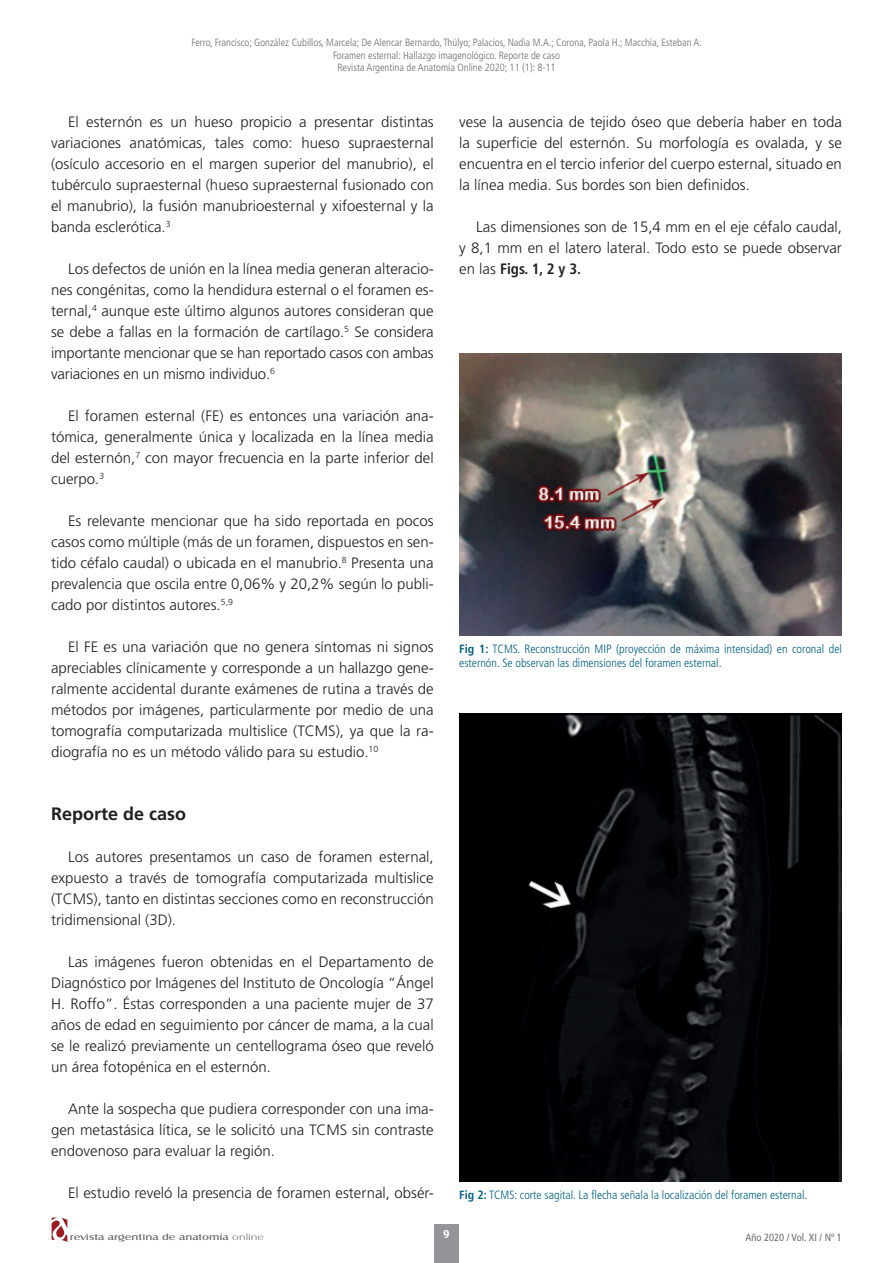
<style>
.page{position:relative;width:893px;height:1263px;background:#fff}
.page>*{position:absolute;margin:0;border:0;box-sizing:border-box;transform-origin:0 0}
.t1{font:700 18px "Frutiger LT Std";color:#231f20}
.t2{font:300 15px/21px "Frutiger LT Std";color:#231f20;text-align:justify}
.t3{font:300 condensed 12px/14.4px "Frutiger LT Std";color:#006181}
.t4{font:700 12px "Castle T";color:#fff}
.t5{font:300 condensed 10.5px/12.6px "Frutiger LT Std";color:#6c6d70;text-align:center}
.t6{font:condensed 10.5px "Frutiger LT Std";color:#6c6d70}
.t7{font:9px "Castle T";color:#656968;scale:1.4 1}
.s1{font-weight:700;font-stretch:condensed}
.s2{font-weight:700}
.s3{font-family:"Castle T Ligh"}
</style>
<div class="page">
<svg style="left:52px;top:1217px;width:15px;height:25px"></svg>
<div style="left:434px;top:1224px;width:24px;height:39px;background:#939598"></div>
<img style="left:459px;top:354px;width:383px;height:281px">
<img style="left:459px;top:713px;width:383px;height:469px">
<p class="t5" style="left:192px;top:36px;width:512px">Ferro, Francisco; González Cubillos, Marcela; De Alencar Bernardo, Thúlyo; Palacios, Nadia M.A.; Corona, Paola H.; Macchia, Esteban A.<br>Foramen esternal: Hallazgo imagenológico. Reporte de caso<br>Revista Argentina de Anatomía Online 2020; 11 (1): 8-11</p>
<p class="t2" style="left:51px;top:112px;width:384px;text-indent:17px">El esternón es un hueso propicio a presentar distintas variaciones anatómicas, tales como: hueso supraesternal (osículo accesorio en el margen superior del manubrio), el tubérculo supraesternal (hueso supraesternal fusionado con el manubrio), la fusión manubrioesternal y xifoesternal y la banda esclerótica.<sup>3</sup></p>
<p class="t2" style="left:51px;top:259px;width:384px;text-indent:17px">Los defectos de unión en la línea media generan alteracio&shy;nes congénitas, como la hendidura esternal o el foramen es&shy;ternal,<sup>4</sup> aunque este último algunos autores consideran que se debe a fallas en la formación de cartílago.<sup>5</sup> Se considera importante mencionar que se han reportado casos con ambas variaciones en un mismo individuo.<sup>6</sup></p>
<p class="t2" style="left:51px;top:406px;width:384px;text-indent:17px">El foramen esternal (FE) es entonces una variación ana&shy;tómica, generalmente única y localizada en la línea media del esternón,<sup>7</sup> con mayor frecuencia en la parte inferior del cuerpo.<sup>3</sup></p>
<p class="t2" style="left:51px;top:511px;width:384px;text-indent:17px">Es relevante mencionar que ha sido reportada en pocos casos como múltiple (más de un foramen, dispuestos en sen&shy;tido céfalo caudal) o ubicada en el manubrio.<sup>8</sup> Presenta una prevalencia que oscila entre 0,06% y 20,2% según lo publi&shy;cado por distintos autores.<sup>5,9</sup></p>
<p class="t2" style="left:51px;top:637px;width:384px;text-indent:17px">El FE es una variación que no genera síntomas ni signos apreciables clínicamente y corresponde a un hallazgo gene&shy;ralmente accidental durante exámenes de rutina a través de métodos por imágenes, particularmente por medio de una tomografía computarizada multislice (TCMS), ya que la ra&shy;diografía no es un método válido para su estudio.<sup>10</sup></p>
<p class="t1" style="left:51px;top:803px;width:137px">Reporte de caso</p>
<p class="t2" style="left:51px;top:847px;width:384px;text-indent:17px">Los autores presentamos un caso de foramen esternal, expuesto a través de tomografía computarizada multislice (TCMS), tanto en distintas secciones como en reconstrucción tridimensional (3D).</p>
<p class="t2" style="left:51px;top:952px;width:384px;text-indent:17px">Las imágenes fueron obtenidas en el Departamento de Diagnóstico por Imágenes del Instituto de Oncología “Ángel H. Roffo”. Éstas corresponden a una paciente mujer de 37 años de edad en seguimiento por cáncer de mama, a la cual se le realizó previamente un centellograma óseo que reveló un área fotopénica en el esternón.</p>
<p class="t2" style="left:51px;top:1099px;width:384px;text-indent:17px">Ante la sospecha que pudiera corresponder con una ima&shy;gen metastásica lítica, se le solicitó una TCMS sin contraste endovenoso para evaluar la región.</p>
<p class="t2" style="left:68px;top:1183px;width:367px">El estudio reveló la presencia de foramen esternal, obsér-</p>
<p class="t2" style="left:459px;top:112px;width:384px">vese la ausencia de tejido óseo que debería haber en toda la superficie del esternón. Su morfología es ovalada, y se encuentra en el tercio inferior del cuerpo esternal, situado en la línea media. Sus bordes son bien definidos.</p>
<p class="t2" style="left:459px;top:217px;width:384px;text-indent:17px">Las dimensiones son de 15,4 mm en el eje céfalo caudal, y 8,1 mm en el latero lateral. Todo esto se puede observar en las <span class="s1">Figs. 1, 2 y 3.</span></p>
<p class="t3" style="left:459px;top:641px;width:384px"><span class="s2">Fig 1:</span> TCMS. Reconstrucción MIP (proyección de máxima intensidad) en coronal del esternón. Se observan las dimensiones del foramen esternal.</p>
<p class="t3" style="left:459px;top:1188px;width:350px"><span class="s2">Fig 2:</span> TCMS: corte sagital. La flecha señala la localización del foramen esternal.</p>
<p class="t7" style="left:70px;top:1232px;width:140px">revista argentina de anatomía <span class="s3">online</span></p>
<p class="t4" style="left:443px;top:1227px;width:8px">9</p>
<p class="t6" style="left:745px;top:1231px;width:98px">Año 2020 / Vol. XI / Nº 1</p>
</div>
